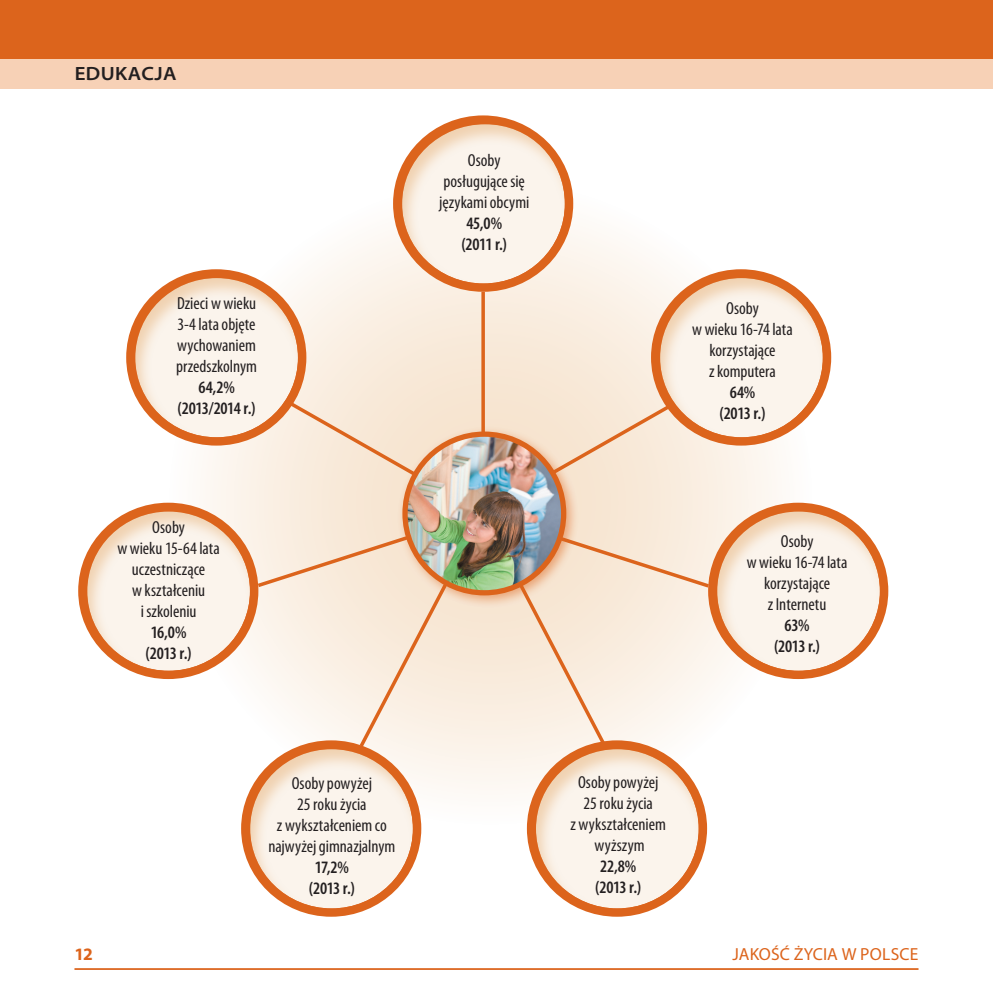
<style>
.page{position:relative;width:993px;height:993px;background:#fff}
.page>*{position:absolute;margin:0;border:0;box-sizing:border-box;transform-origin:0 0}
.t1{font:600 semi-expanded 19.25px "Myriad Pro";letter-spacing:.02em;color:#231f20}
.t2{font:condensed 17.5px/21px "Myriad Pro";color:#231f20;text-align:center}
.t3{font:600 condensed 17.5px "Myriad Pro";letter-spacing:-.025em;color:#231f20}
.t4{font:17.5px "Myriad Pro";letter-spacing:.005em;color:#dc641c}
.t5{font:700 17.5px "Myriad Pro";color:#dc641c}
</style>
<div class="page">
<div style="left:0;top:0;width:992px;height:60px;background:#dc641c"></div>
<div style="left:0;top:60px;width:992px;height:29px;background:#f7d1b6"></div>
<hr style="left:992px;top:0;width:1px;height:60px;background:#dc641c">
<svg style="left:992px;top:60px;width:1px;height:29px"></svg>
<hr style="left:74px;top:967px;width:844px;height:2px;background:#dc641c">
<svg style="left:168px;top:181px;width:644px;height:643px"></svg>
<div style="left:126px;top:269px;width:180px;height:176px;background:#dc641c;border-radius:50%"></div>
<div style="left:132px;top:274px;width:167px;height:163px;background:#f1d0ab;opacity:.75"></div>
<div style="left:241px;top:740px;width:180px;height:176px;background:#dc641c;border-radius:50%"></div>
<div style="left:247px;top:747px;width:166px;height:162px;background:#f1d0ab;opacity:.75"></div>
<div style="left:78px;top:502px;width:180px;height:176px;background:#dc641c;border-radius:50%"></div>
<div style="left:85px;top:508px;width:166px;height:163px;background:#f1d0ab;opacity:.75"></div>
<div style="left:526px;top:740px;width:180px;height:176px;background:#dc641c;border-radius:50%"></div>
<div style="left:533px;top:746px;width:166px;height:163px;background:#f1d0ab;opacity:.75"></div>
<div style="left:708px;top:502px;width:180px;height:176px;background:#dc641c;border-radius:50%"></div>
<div style="left:713px;top:508px;width:167px;height:162px;background:#f1d0ab;opacity:.75"></div>
<div style="left:393px;top:115px;width:180px;height:177px;background:#dc641c;border-radius:50%"></div>
<div style="left:399px;top:121px;width:166px;height:163px;background:#f1d0ab;opacity:.75"></div>
<hr style="left:481px;top:292px;width:3px;height:222px;background:#dc641c">
<svg style="left:254px;top:398px;width:458px;height:353px;background:#f8e8d8"></svg>
<div style="left:650px;top:269px;width:180px;height:176px;background:#dc641c;border-radius:50%"></div>
<div style="left:656px;top:274px;width:167px;height:163px;background:#f1d0ab;opacity:.75"></div>
<div style="left:396px;top:425px;width:183px;height:183px;background:#dc641c;opacity:.5"></div>
<img style="left:405px;top:434px;width:158px;height:157px">
<div style="left:402px;top:431px;width:164px;height:164px;border:5px solid #dc641c;border-radius:50%"></div>
<p class="t1" style="left:75px;top:63px;width:103px">EDUKACJA</p>
<p class="t2" style="left:177px;top:293px;width:81px">Dzieci w wieku</p>
<p class="t2" style="left:177px;top:314px;width:79px">3-4 lata objęte</p>
<p class="t2" style="left:177px;top:335px;width:80px">wychowaniem</p>
<p class="t2" style="left:176px;top:356px;width:82px">przedszkolnym</p>
<p class="t3" style="left:198px;top:378px;width:38px">64,2%</p>
<p class="t3" style="left:178px;top:399px;width:79px">(2013/2014 r.)</p>
<p class="t2" style="left:117px;top:516px;width:104px">Osoby<br>w wieku 15-64 lata uczestniczące</p>
<p class="t2" style="left:132px;top:579px;width:75px">w kształceniu i szkoleniu</p>
<p class="t3" style="left:151px;top:622px;width:37px">16,0%</p>
<p class="t3" style="left:146px;top:643px;width:47px">(2013 r.)</p>
<p class="t2" style="left:468px;top:150px;width:34px">Osoby</p>
<p class="t2" style="left:443px;top:171px;width:83px">posługujące się</p>
<p class="t2" style="left:439px;top:192px;width:92px">językami obcymi</p>
<p class="t3" style="left:466px;top:213px;width:37px">45,0%</p>
<p class="t3" style="left:461px;top:234px;width:47px">(2011 r.)</p>
<p class="t2" style="left:726px;top:298px;width:34px">Osoby</p>
<p class="t2" style="left:692px;top:319px;width:102px">w wieku 16-74 lata</p>
<p class="t2" style="left:708px;top:340px;width:68px;text-align:left">korzystające z komputera</p>
<p class="t3" style="left:729px;top:383px;width:27px">64%</p>
<p class="t3" style="left:719px;top:404px;width:47px">(2013 r.)</p>
<p class="t2" style="left:780px;top:531px;width:34px">Osoby</p>
<p class="t2" style="left:746px;top:552px;width:102px">w wieku 16-74 lata</p>
<p class="t2" style="left:763px;top:573px;width:68px;text-align:left">korzystające z Internetu</p>
<p class="t3" style="left:784px;top:615px;width:27px">63%</p>
<p class="t3" style="left:773px;top:636px;width:47px">(2013 r.)</p>
<p class="t2" style="left:292px;top:772px;width:82px">Osoby powyżej</p>
<p class="t2" style="left:297px;top:793px;width:71px">25 roku życia</p>
<p class="t2" style="left:268px;top:814px;width:128px">z wykształceniem co najwyżej gimnazjalnym</p>
<p class="t3" style="left:314px;top:857px;width:36px">17,2%</p>
<p class="t3" style="left:309px;top:878px;width:47px">(2013 r.)</p>
<p class="t2" style="left:578px;top:771px;width:82px">Osoby powyżej</p>
<p class="t2" style="left:583px;top:792px;width:71px">25 roku życia</p>
<p class="t2" style="left:570px;top:813px;width:97px">z wykształceniem</p>
<p class="t2" style="left:594px;top:834px;width:52px">wyższym</p>
<p class="t3" style="left:600px;top:856px;width:38px">22,8%</p>
<p class="t3" style="left:595px;top:877px;width:47px">(2013 r.)</p>
<p class="t5" style="left:74px;top:944px;width:20px">12</p>
<p class="t4" style="left:732px;top:944px;width:187px">JAKOŚĆ ŻYCIA W POLSCE</p>
</div>
